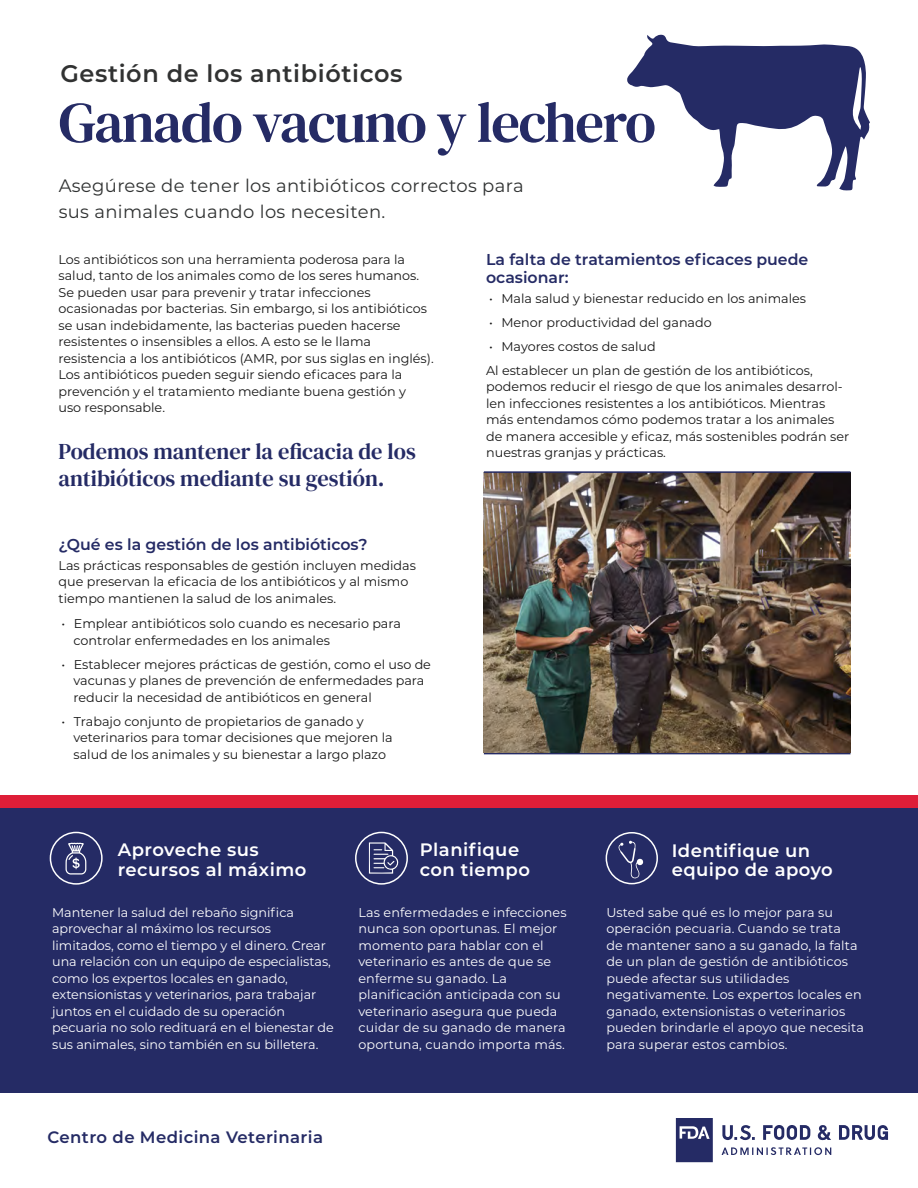
<style>
.page{position:relative;width:918px;height:1188px;background:#fff}
.page>*{position:absolute;margin:0;border:0;box-sizing:border-box;transform-origin:0 0}
.t1{font:57px "DM Serif Text";letter-spacing:-.025em;color:#252b65}
.t2{font:600 24px "Montserrat";letter-spacing:.025em;color:#313232}
.t3{font:22.5px/27px "DM Serif Text";color:#252b65}
.t4{font:18px/25.5px "Montserrat";letter-spacing:.02em;color:#303232}
.t5{font:600 18px/19.5px "Montserrat";letter-spacing:.025em;color:#fff}
.t6{font:600 16.5px "Montserrat";letter-spacing:.025em;color:#252b65}
.t7{font:600 15.75px/18px "Montserrat";color:#252b65}
.t8{font:12.75px/16.5px "Montserrat";color:#161616}
.t9{font:12.75px/16.5px "Montserrat";letter-spacing:.01em;color:#fff}
</style>
<div class="page">
<div style="left:0;top:801px;width:918px;height:292px;background:#252b65"></div>
<hr style="left:484px;top:753px;width:366px;height:1px;background:#252b65">
<div style="left:0;top:795px;width:918px;height:12px;background:#de1e38"></div>
<svg style="left:627px;top:34px;width:243px;height:156px"></svg>
<img style="left:484px;top:473px;width:366px;height:280px">
<hr style="left:484px;top:471px;width:366px;height:2px;background:#252b65">
<div style="left:50px;top:832px;width:53px;height:53px;border:2px solid #fff;border-radius:50%"></div>
<svg style="left:66px;top:843px;width:20px;height:32px"></svg>
<svg style="left:369px;top:842px;width:29px;height:32px"></svg>
<div style="left:355px;top:832px;width:53px;height:53px;border:2px solid #fff;border-radius:50%"></div>
<svg style="left:619px;top:841px;width:24px;height:37px"></svg>
<div style="left:606px;top:832px;width:52px;height:52px;border:2px solid #fff;border-radius:50%"></div>
<svg style="left:676px;top:1118px;width:212px;height:44px"></svg>
<h1 class="t2" style="left:60px;top:57px;width:344px">Gestión de los antibióticos</h1>
<h1 class="t1" style="left:59px;top:90px;width:599px">Ganado vacuno y lechero</h1>
<p class="t4" style="left:59px;top:173px;width:467px">Asegúrese de tener los antibióticos correctos para sus animales cuando los necesiten.</p>
<p class="t8" style="left:59px;top:251px;width:377px">Los antibióticos son una herramienta poderosa para la salud, tanto de los animales como de los seres humanos.<br>Se pueden usar para prevenir y tratar infecciones ocasionadas por bacterias. Sin embargo, si los antibióticos se usan indebidamente, las bacterias pueden hacerse resistentes o insensibles a ellos. A esto se le llama resistencia a los antibióticos (AMR, por sus siglas en inglés).<br>Los antibióticos pueden seguir siendo efcaces para la prevención y el tratamiento mediante buena gestión y<br>uso responsable.</p>
<h2 class="t3" style="left:59px;top:438px;width:359px">Podemos mantener la eficacia de los antibióticos mediante su gestión.</h2>
<h3 class="t7" style="left:486px;top:250px;width:324px">La falta de tratamientos efcaces puede ocasionar:</h3>
<p class="t8" style="left:489px;top:290px;width:318px">• Mala salud y bienestar reducido en los animales</p>
<p class="t8" style="left:489px;top:314px;width:224px">• Menor productividad del ganado</p>
<p class="t8" style="left:489px;top:338px;width:168px">• Mayores costos de salud</p>
<p class="t8" style="left:486px;top:362px;width:365px">Al establecer un plan de gestión de los antibióticos, podemos reducir el riesgo de que los animales desarrol&shy;len infecciones resistentes a los antibióticos. Mientras más entendamos cómo podemos tratar a los animales de manera accesible y efcaz, más sostenibles podrán ser nuestras granjas y prácticas.</p>
<h3 class="t7" style="left:59px;top:535px;width:311px">¿Qué es la gestión de los antibióticos?</h3>
<p class="t8" style="left:59px;top:557px;width:359px">Las prácticas responsables de gestión incluyen medidas que preservan la efcacia de los antibióticos y al mismo tiempo mantienen la salud de los animales.</p>
<p class="t8" style="left:74px;top:615px;width:329px;text-indent:-12px">• Emplear antibióticos solo cuando es necesario para controlar enfermedades en los animales</p>
<p class="t8" style="left:74px;top:656px;width:359px;text-indent:-12px">• Establecer mejores prácticas de gestión, como el uso de vacunas y planes de prevención de enfermedades para reducir la necesidad de antibióticos en general</p>
<p class="t8" style="left:74px;top:713px;width:321px;text-indent:-12px">• Trabajo conjunto de propietarios de ganado y veterinarios para tomar decisiones que mejoren la salud de los animales y su bienestar a largo plazo</p>
<h4 class="t5" style="left:118px;top:839px;width:190px">Aproveche sus recursos al máximo</h4>
<p class="t9" style="left:52px;top:904px;width:283px">Mantener la salud del rebaño signifca aprovechar al máximo los recursos limitados, como el tiempo y el dinero. Crear una relación con un equipo de especialistas, como los expertos locales en ganado, extensionistas y veterinarios, para trabajar juntos en el cuidado de su operación pecuaria no solo redituará en el bienestar de sus animales, sino también en su billetera.</p>
<h4 class="t5" style="left:420px;top:839px;width:112px">Planifque con tiempo</h4>
<p class="t9" style="left:358px;top:904px;width:210px">Las enfermedades e infecciones nunca son oportunas. El mejor momento para hablar con el veterinario es antes de que se enferme su ganado. La planifcación anticipada con su veterinario asegura que pueda cuidar de su ganado de manera oportuna, cuando importa más.</p>
<p class="t6" style="left:48px;top:1126px;width:277px">Centro de Medicina Veterinaria</p>
<h4 class="t5" style="left:672px;top:840px;width:163px">Identifque un equipo de apoyo</h4>
<p class="t9" style="left:606px;top:904px;width:259px">Usted sabe qué es lo mejor para su operación pecuaria. Cuando se trata<br>de mantener sano a su ganado, la falta de un plan de gestión de antibióticos puede afectar sus utilidades negativamente. Los expertos locales en ganado, extensionistas o veterinarios pueden brindarle el apoyo que necesita para superar estos cambios.</p>
</div>
